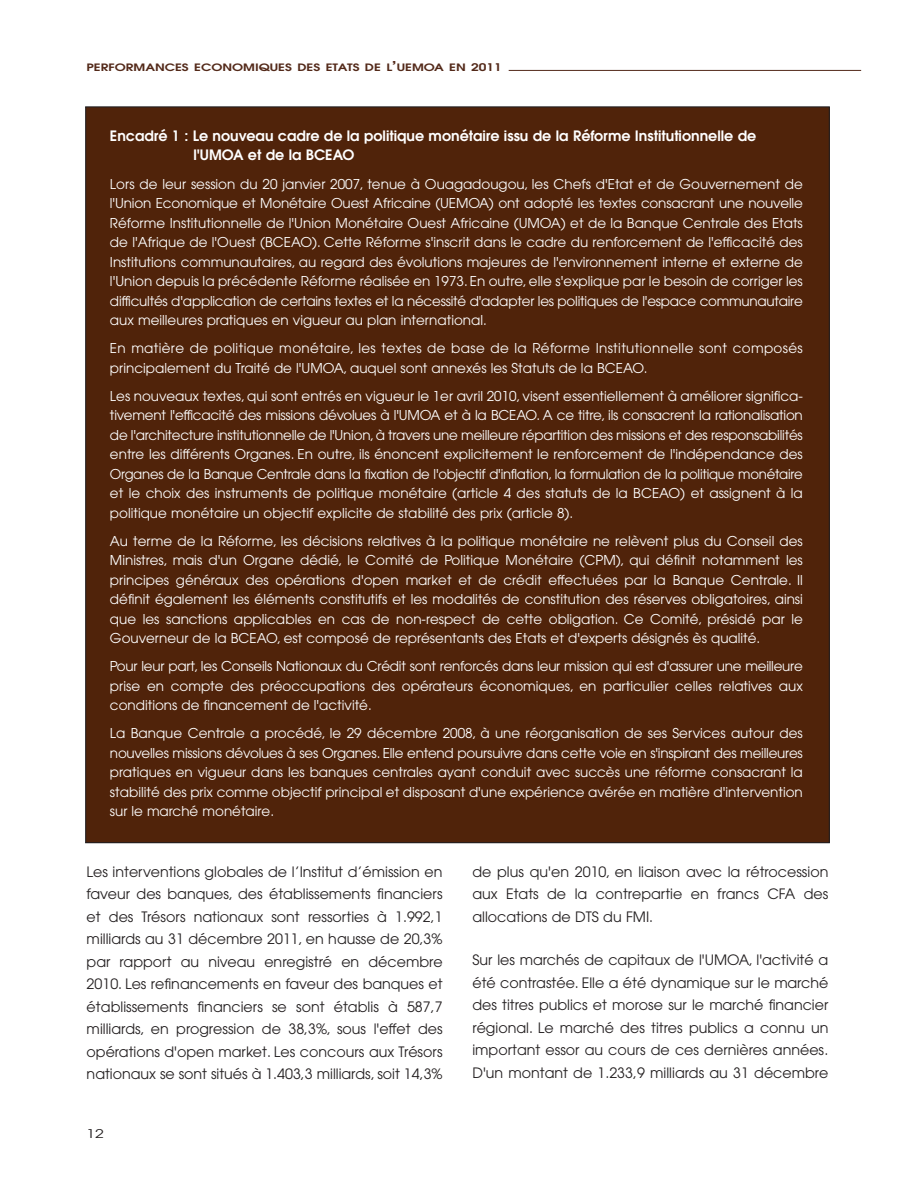
<style>
.page{position:relative;width:915px;height:1191px;background:#fff}
.page>*{position:absolute;margin:0;border:0;box-sizing:border-box;transform-origin:0 0}
.t1{font:14.25px/22.5px "Avant Garde";color:#231f20;text-align:justify}
.t2{font:600 14.25px/19.5px "Avant Garde";color:#fff}
.t3{font:13.5px/19.5px "Avant Garde";color:#fff;text-align:justify}
.t4{font:13.5px/19.5px "Avant Garde";letter-spacing:.025em;color:#fff}
.t5{font:12px "Avant Garde";color:#231f20;scale:1.3 1}
.t6{font:600 10.2px "Avant Garde";color:#532919;scale:1.3 1}
.s1{font-size:13.5px}
.s2{font-size:10.5px}
</style>
<div class="page">
<div style="left:86px;top:107px;width:743px;height:735px;background:#50230a"></div>
<hr style="left:508px;top:70px;width:352px;height:1px;background:#532919">
<p class="t6" style="left:87px;top:63px;width:321px">PERFORMANCES ECONOMIQUES DES ETATS DE L<span class="s1">’</span>UEMOA EN <span class="s2">2011</span></p>
<p class="t2" style="left:193px;top:127px;width:564px;text-indent:-83px">Encadré 1 : Le nouveau cadre de la politique monétaire issu de la Réforme Institutionnelle de l'UMOA et de la BCEAO</p>
<p class="t3" style="left:110px;top:175px;width:694px">Lors de leur session du 20 janvier 2007, tenue à Ouagadougou, les Chefs d'Etat et de Gouvernement de l'Union Economique et Monétaire Ouest Africaine (UEMOA) ont adopté les textes consacrant une nouvelle Réforme Institutionnelle de l'Union Monétaire Ouest Africaine (UMOA) et de la Banque Centrale des Etats de l'Afrique de l'Ouest (BCEAO). Cette Réforme s'inscrit dans le cadre du renforcement de l'efficacité des Institutions communautaires, au regard des évolutions majeures de l'environnement interne et externe de l'Union depuis la précédente Réforme réalisée en 1973. En outre,elle s'explique par le besoin de corriger les difficultés d'application de certains textes et la nécessité d'adapter les politiques de l'espace communautaire aux meilleures pratiques en vigueur au plan international.</p>
<p class="t4" style="left:110px;top:339px;width:694px">En matière de politique monétaire, les textes de base de la Réforme Institutionnelle sont composés principalement du Traité de l'UMOA, auquel sont annexés les Statuts de la BCEAO.</p>
<p class="t3" style="left:110px;top:387px;width:694px">Les nouveaux textes, qui sont entrés en vigueur le 1er avril 2010, visent essentiellement à améliorer significa&shy;tivement l'efficacité des missions dévolues à l'UMOA et à la BCEAO. A ce titre, ils consacrent la rationalisation de l'architecture institutionnelle de l'Union,à travers une meilleure répartition des missions et des responsabilités entre les différents Organes. En outre, ils énoncent explicitement le renforcement de l'indépendance des Organes de la Banque Centrale dans la fixation de l'objectif d'inflation, la formulation de la politique monétaire et le choix des instruments de politique monétaire (article 4 des statuts de la BCEAO) et assignent à la politique monétaire un objectif explicite de stabilité des prix (article 8).</p>
<p class="t3" style="left:110px;top:532px;width:694px">Au terme de la Réforme, les décisions relatives à la politique monétaire ne relèvent plus du Conseil des Ministres, mais d'un Organe dédié, le Comité de Politique Monétaire (CPM), qui définit notamment les principes généraux des opérations d'open market et de crédit effectuées par la Banque Centrale. Il définit également les éléments constitutifs et les modalités de constitution des réserves obligatoires, ainsi que les sanctions applicables en cas de non-respect de cette obligation. Ce Comité, présidé par le Gouverneur de la BCEAO, est composé de représentants des Etats et d'experts désignés ès qualité.</p>
<p class="t3" style="left:110px;top:658px;width:694px">Pour leur part, les Conseils Nationaux du Crédit sont renforcés dans leur mission qui est d'assurer une meilleure prise en compte des préoccupations des opérateurs économiques, en particulier celles relatives aux conditions de financement de l'activité.</p>
<p class="t3" style="left:110px;top:725px;width:694px">La Banque Centrale a procédé, le 29 décembre 2008, à une réorganisation de ses Services autour des nouvelles missions dévolues à ses Organes. Elle entend poursuivre dans cette voie en s'inspirant des meilleures pratiques en vigueur dans les banques centrales ayant conduit avec succès une réforme consacrant la stabilité des prix comme objectif principal et disposant d'une expérience avérée en matière d'intervention sur le marché monétaire.</p>
<p class="t1" style="left:87px;top:861px;width:357px">Les interventions globales de l’Institut d’émission en faveur des banques, des établissements financiers et des Trésors nationaux sont ressorties à 1.992,1 milliards au 31 décembre 2011, en hausse de 20,3% par rapport au niveau enregistré en décembre 2010. Les refinancements en faveur des banques et établissements financiers se sont établis à 587,7 milliards, en progression de 38,3%, sous l'effet des opérations d'open market. Les concours aux Trésors nationaux se sont situés à 1.403,3 milliards, soit 14,3%</p>
<p class="t1" style="left:472px;top:861px;width:357px">de plus qu'en 2010, en liaison avec la rétrocession aux Etats de la contrepartie en francs CFA des allocations de DTS du FMI.</p>
<p class="t1" style="left:472px;top:950px;width:357px">Sur les marchés de capitaux de l'UMOA, l'activité a été contrastée. Elle a été dynamique sur le marché des titres publics et morose sur le marché financier régional. Le marché des titres publics a connu un important essor au cours de ces dernières années.<br>D'un montant de 1.233,9 milliards au 31 décembre</p>
<p class="t5" style="left:87px;top:1128px;width:15px">12</p>
</div>
